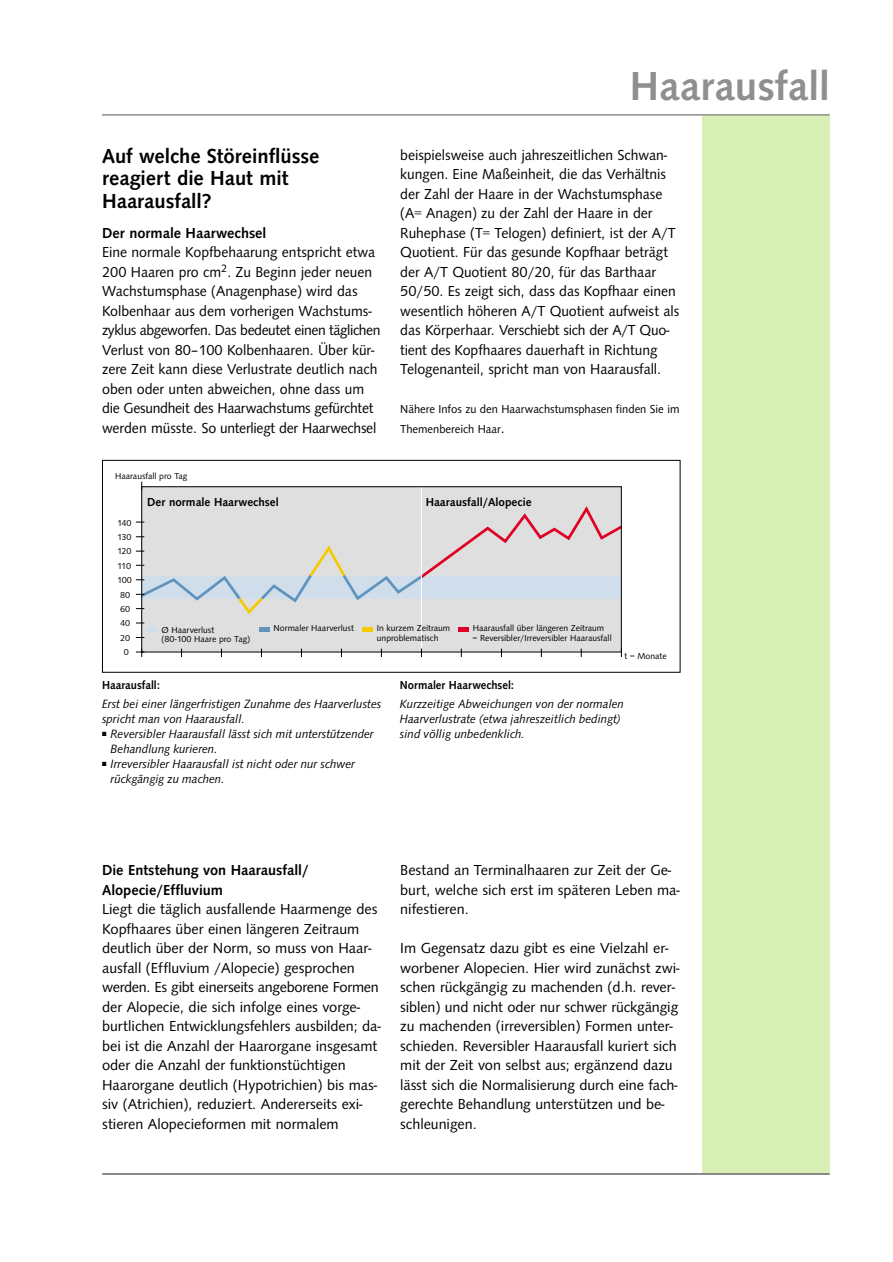
<style>
.page{position:relative;width:893px;height:1262px;background:#fff}
.page>*{position:absolute;margin:0;border:0;box-sizing:border-box;transform-origin:0 0}
.t1{font:500 42px "Syntax T";color:#8f8f8f}
.t2{font:500 21px/22.5px "Syntax T";color:#000}
.t3{font:15px/19.5px "Syntax T";color:#000}
.t4{font:500 15px/19.5px "Syntax T";color:#000}
.t5{font:italic 12px/15px "Syntax";color:#000;scale:.96 1}
.t6{font:12px/19.6px "Syntax T";color:#000}
.t7{font:500 12px "Syntax T";color:#000}
.t8{font:500 12px "Syntax T";color:#000;scale:.96 1}
.t9{font:9px/9.4px "Syntax T";color:#000}
.s1{font-size:15px}
</style>
<div class="page">
<div style="left:702px;top:115px;width:127px;height:1059px;background:#d8f0b6"></div>
<hr style="left:102px;top:1173px;width:727px;height:1px;background:#666">
<hr style="left:102px;top:114px;width:727px;height:2px;background:#8f8f8f">
<svg style="left:141px;top:486px;width:481px;height:171px;background:#d7d7d7"></svg>
<svg style="left:136px;top:648px;width:8px;height:9px"></svg>
<svg style="left:136px;top:503px;width:485px;height:113px;background:#dad9dc"></svg>
<hr style="left:259px;top:627px;width:11px;height:4px;background:#6094bd">
<hr style="left:362px;top:627px;width:11px;height:4px;background:#f6ca00">
<hr style="left:458px;top:627px;width:11px;height:4px;background:#df0023">
<div style="left:102px;top:460px;width:578px;height:212px;border:1px solid #000"></div>
<h2 class="t2" style="left:102px;top:147px;width:219px">Auf welche Störeinflüsse reagiert die Haut mit<br>Haarausfall?</h2>
<p class="t4" style="left:102px;top:224px;width:166px">Der normale Haarwechsel</p>
<p class="t3" style="left:102px;top:244px;width:280px">Eine normale Kopfbehaarung entspricht etwa 200 Haaren pro cm<sup>2</sup>. Zu Beginn jeder neuen Wachstumsphase (Anagenphase) wird das Kolbenhaar aus dem vorherigen Wachstums&shy;zyklus abgeworfen. Das bedeutet einen täglichen Verlust von 80–100 Kolbenhaaren. Über kür&shy;zere Zeit kann diese Verlustrate deutlich nach oben oder unten abweichen, ohne dass um die Gesundheit des Haarwachstums gefürchtet werden müsste. So unterliegt der Haarwechsel</p>
<p class="t9" style="left:115px;top:472px;width:74px">Haarausfall pro Tag</p>
<h1 class="t1" style="left:630px;top:71px;width:201px">Haarausfall</h1>
<p class="t3" style="left:400px;top:146px;width:280px">beispielsweise auch jahreszeitlichen Schwan&shy;kungen. Eine Maßeinheit, die das Verhältnis der Zahl der Haare in der Wachstumsphase (A= Anagen) zu der Zahl der Haare in der Ruhephase (T= Telogen) definiert, ist der A/T Quotient. Für das gesunde Kopfhaar beträgt der A/T Quotient 80/20, für das Barthaar 50/50. Es zeigt sich, dass das Kopfhaar einen wesentlich höheren A/T Quotient aufweist als das Körperhaar. Verschiebt sich der A/T Quo&shy;tient des Kopfhaares dauerhaft in Richtung Telogenanteil, spricht man von Haarausfall.</p>
<p class="t6" style="left:400px;top:401px;width:280px">Nähere Infos zu den Haarwachstumsphasen finden Sie im<br>Themenbereich Haar<span class="s1">.</span></p>
<p class="t9" style="left:117px;top:519px;width:16px">140</p>
<p class="t9" style="left:117px;top:533px;width:16px">130</p>
<p class="t9" style="left:117px;top:547px;width:16px">120</p>
<p class="t9" style="left:117px;top:562px;width:16px">110</p>
<p class="t9" style="left:117px;top:576px;width:16px">100</p>
<p class="t9" style="left:120px;top:590px;width:12px">80</p>
<p class="t9" style="left:120px;top:605px;width:12px">60</p>
<p class="t9" style="left:120px;top:619px;width:12px">40</p>
<p class="t9" style="left:120px;top:634px;width:12px">20</p>
<p class="t9" style="left:124px;top:648px;width:7px">0</p>
<p class="t7" style="left:147px;top:498px;width:133px">Der normale Haarwechsel</p>
<p class="t7" style="left:426px;top:498px;width:107px">Haarausfall/Alopecie</p>
<p class="t9" style="left:161px;top:626px;width:90px">Ø Haarverlust<br>(80-100 Haare pro Tag)</p>
<p class="t9" style="left:273px;top:624px;width:82px">Normaler Haarverlust</p>
<p class="t9" style="left:377px;top:624px;width:75px">In kurzem Zeitraum unproblematisch</p>
<p class="t9" style="left:473px;top:624px;width:140px">Haarausfall über längeren Zeitraum<br>= Reversibler/Irreversibler Haarausfall</p>
<p class="t9" style="left:624px;top:652px;width:44px">t = Monate</p>
<p class="t8" style="left:102px;top:680px;width:62px">Haarausfall:</p>
<p class="t5" style="left:102px;top:697px;width:292px">Erst bei einer längerfristigen Zunahme des Haarverlustes spricht man von Haarausfall.</p>
<p class="t5" style="left:111px;top:727px;width:275px;text-indent:-9px">■ Reversibler Haarausfall lässt sich mit unterstützender<br>Behandlung kurieren.</p>
<p class="t5" style="left:111px;top:757px;width:256px;text-indent:-9px">■ Irreversibler Haarausfall ist nicht oder nur schwer rückgängig zu machen.</p>
<p class="t8" style="left:400px;top:680px;width:121px">Normaler Haarwechsel:</p>
<p class="t5" style="left:400px;top:697px;width:235px">Kurzzeitige Abweichungen von der normalen<br>Haarverlustrate (etwa jahreszeitlich bedingt) sind völlig unbedenklich.</p>
<p class="t4" style="left:102px;top:862px;width:208px">Die Entstehung von Haarausfall/<br>Alopecie/Effluvium</p>
<p class="t3" style="left:102px;top:901px;width:280px">Liegt die täglich ausfallende Haarmenge des Kopfhaares über einen längeren Zeitraum deutlich über der Norm, so muss von Haar&shy;ausfall (Effluvium /Alopecie) gesprochen werden. Es gibt einerseits angeborene Formen der Alopecie, die sich infolge eines vorge&shy;burtlichen Entwicklungsfehlers ausbilden; da&shy;bei ist die Anzahl der Haarorgane insgesamt oder die Anzahl der funktionstüchtigen Haarorgane deutlich (Hypotrichien) bis mas&shy;siv (Atrichien), reduziert. Andererseits exi&shy;stieren Alopecieformen mit normalem</p>
<p class="t3" style="left:400px;top:862px;width:281px">Bestand an Terminalhaaren zur Zeit der Ge&shy;burt, welche sich erst im späteren Leben ma&shy;nifestieren.</p>
<p class="t3" style="left:400px;top:940px;width:281px">Im Gegensatz dazu gibt es eine Vielzahl er&shy;worbener Alopecien. Hier wird zunächst zwi&shy;schen rückgängig zu machenden (d.h. rever&shy;siblen) und nicht oder nur schwer rückgängig zu machenden (irreversiblen) Formen unter&shy;schieden. Reversibler Haarausfall kuriert sich mit der Zeit von selbst aus; ergänzend dazu lässt sich die Normalisierung durch eine fach&shy;gerechte Behandlung unterstützen und be&shy;schleunigen.</p>
</div>
